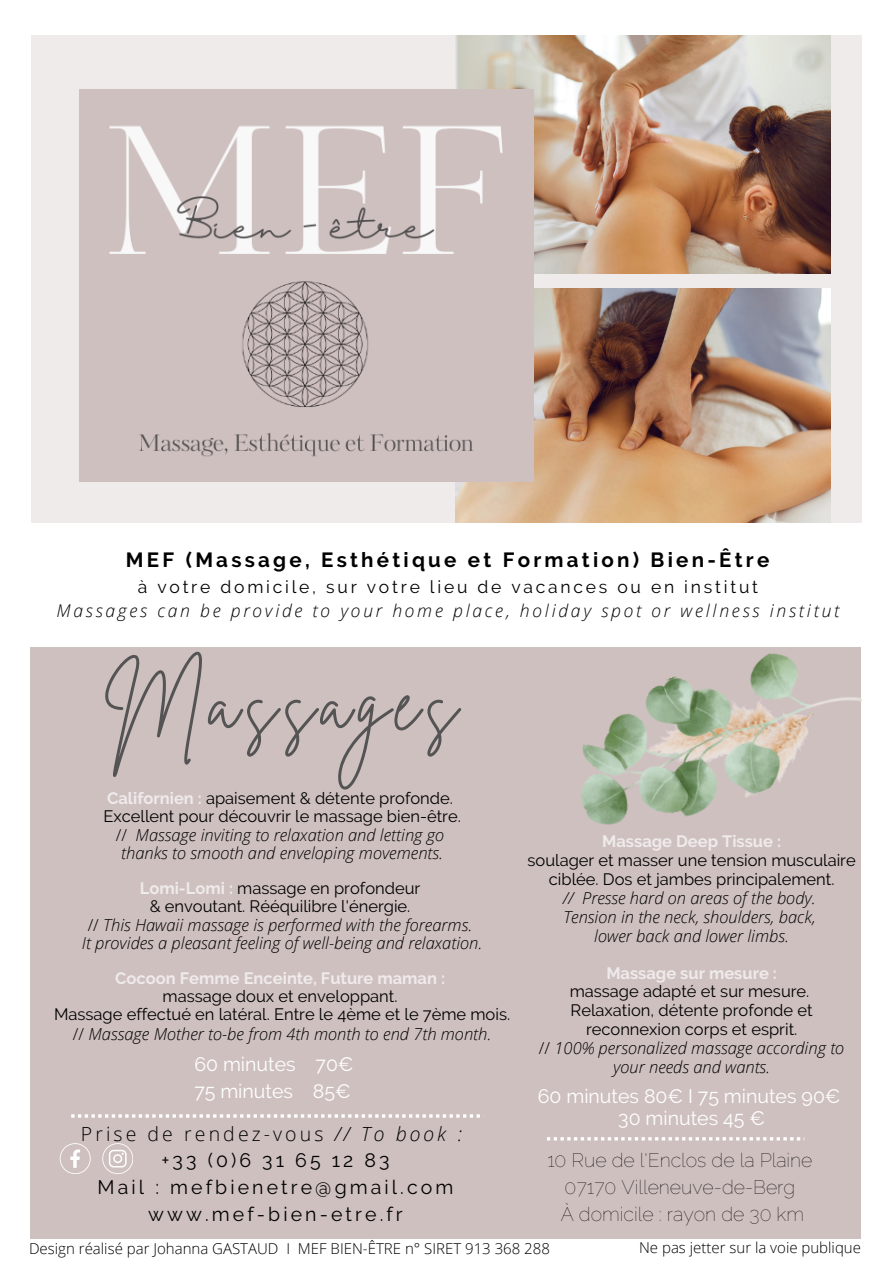
<style>
.page{position:relative;width:894px;height:1264px;background:#fff}
.page>*{position:absolute;margin:0;border:0;box-sizing:border-box;transform-origin:0 0}
.t1{font:78px "Brittany Signature";letter-spacing:.085em;color:#545454}
.t2{font:700 20.55px "Raleway";letter-spacing:.16em;color:#000}
.t3{font:100 19.5px "Raleway";color:#000}
.t4{font:19.5px "Raleway";color:#fff}
.t5{font:19.5px "Raleway";letter-spacing:.16em;color:#000}
.t6{font:300 19.5px "Open Sans";letter-spacing:.16em;color:#000}
.t7{font:italic 300 17.55px "Open Sans";letter-spacing:.16em;color:#000}
.t8{font:17.55px "Raleway";letter-spacing:.16em;color:#000}
.t9{font:16.5px/18.8px "Raleway";color:#000;text-align:center}
.t10{font:italic 300 16.5px/18.8px "Open Sans";color:#000;text-align:center}
.t11{font:700 16.5px "Raleway";color:#efebeb}
.t12{font:300 15px "Open Sans";color:#000}
.s1{font-weight:700;color:#efebeb}
.s2{font-style:normal}
.s3{font-style:italic}
</style>
<div class="page">
<div style="left:32px;top:35px;width:829px;height:487px;background:#efebeb"></div>
<div style="left:31px;top:646px;width:830px;height:592px;background:#cfc0c0"></div>
<img style="left:455px;top:288px;width:375px;height:234px">
<img style="left:455px;top:35px;width:375px;height:239px">
<img style="left:80px;top:89px;width:453px;height:392px">
<svg style="left:71px;top:1114px;width:409px;height:3px"></svg>
<svg style="left:547px;top:1137px;width:257px;height:3px"></svg>
<img style="left:551px;top:646px;width:312px;height:179px">
<svg style="left:60px;top:1143px;width:30px;height:30px"></svg>
<svg style="left:102px;top:1143px;width:31px;height:30px"></svg>
<p class="t2" style="left:126px;top:548px;width:644px">MEF (Massage, Esthétique et Formation) Bien-Être</p>
<p class="t8" style="left:138px;top:576px;width:621px">à votre domicile, sur votre lieu de vacances ou en institut</p>
<p class="t7" style="left:56px;top:598px;width:784px">Massages can be provide to your home place, holiday spot or wellness institut</p>
<p class="t1" style="left:104px;top:652px;width:354px">Massages</p>
<p class="t9" style="left:107px;top:789px;width:347px"><span class="s1">Californien :</span> apaisement &amp; détente profonde.</p>
<p class="t9" style="left:103px;top:807px;width:359px">Excellent pour découvrir le massage bien-être.</p>
<p class="t10" style="left:116px;top:825px;width:330px"><span class="s2">//</span> Massage inviting to relaxation and letting go</p>
<p class="t10" style="left:121px;top:843px;width:323px">thanks to smooth and enveloping movements.</p>
<p class="t9" style="left:140px;top:879px;width:282px"><span class="s1">Lomi-Lomi :</span> massage en profondeur</p>
<p class="t9" style="left:150px;top:897px;width:262px">&amp; envoutant. Rééquilibre l'énergie.</p>
<p class="t10" style="left:88px;top:915px;width:386px"><span class="s2">//</span> This Hawaii massage is performed with the forearms.</p>
<p class="t10" style="left:82px;top:933px;width:402px">It provides a pleasant feeling of well-being and relaxation.</p>
<p class="t11" style="left:115px;top:968px;width:331px">Cocoon Femme Enceinte, Future maman :</p>
<p class="t9" style="left:162px;top:987px;width:236px">massage doux et enveloppant.</p>
<p class="t9" style="left:54px;top:1005px;width:457px">Massage effectué en latéral. Entre le 4ème et le 7ème mois.</p>
<p class="t10" style="left:73px;top:1023px;width:419px"><span class="s2">//</span> Massage Mother to-be from 4th month to end 7th month.</p>
<p class="t4" style="left:194px;top:1052px;width:161px">60 minutes 70€</p>
<p class="t4" style="left:194px;top:1079px;width:158px">75 minutes 85€</p>
<p class="t11" style="left:602px;top:831px;width:180px">Massage Deep Tissue :</p>
<p class="t9" style="left:527px;top:851px;width:329px">soulager et masser une tension musculaire ciblée. Dos et jambes principalement.</p>
<p class="t10" style="left:563px;top:888px;width:254px">// Presse hard on areas of the body.</p>
<p class="t10" style="left:563px;top:907px;width:254px">Tension in the neck, shoulders, back,</p>
<p class="t10" style="left:594px;top:926px;width:196px">lower back and lower limbs.</p>
<p class="t11" style="left:606px;top:963px;width:172px">Massage sur mesure :</p>
<p class="t9" style="left:569px;top:982px;width:241px">massage adapté et sur mesure.</p>
<p class="t9" style="left:570px;top:1001px;width:243px">Relaxation, détente profonde et reconnexion corps et esprit.</p>
<p class="t10" style="left:539px;top:1038px;width:307px"><span class="s2">//</span> 100% personalized massage according to your needs and wants.</p>
<p class="t4" style="left:537px;top:1084px;width:304px">60 minutes 80€ I 75 minutes 90€</p>
<p class="t4" style="left:618px;top:1106px;width:148px">30 minutes 45 €</p>
<p class="t6" style="left:81px;top:1119px;width:382px">Prise de rendez-vous <span class="s3">// To book :</span></p>
<p class="t5" style="left:161px;top:1148px;width:230px">+33 (0)6 31 65 12 83</p>
<p class="t5" style="left:98px;top:1175px;width:357px">Mail : mefbienetre@gmail.com</p>
<p class="t5" style="left:148px;top:1202px;width:256px">www.mef-bien-etre.fr</p>
<p class="t3" style="left:547px;top:1148px;width:267px">10 Rue de l'Enclos de la Plaine</p>
<p class="t3" style="left:564px;top:1175px;width:232px">07170 Villeneuve-de-Berg</p>
<p class="t3" style="left:560px;top:1202px;width:245px">À domicile : rayon de 30 km</p>
<p class="t12" style="left:29px;top:1237px;width:522px">Design réalisé par Johanna GASTAUD I MEF BIEN-ÊTRE n° SIRET 913 368 288</p>
<p class="t12" style="left:639px;top:1236px;width:223px">Ne pas jetter sur la voie publique</p>
</div>
